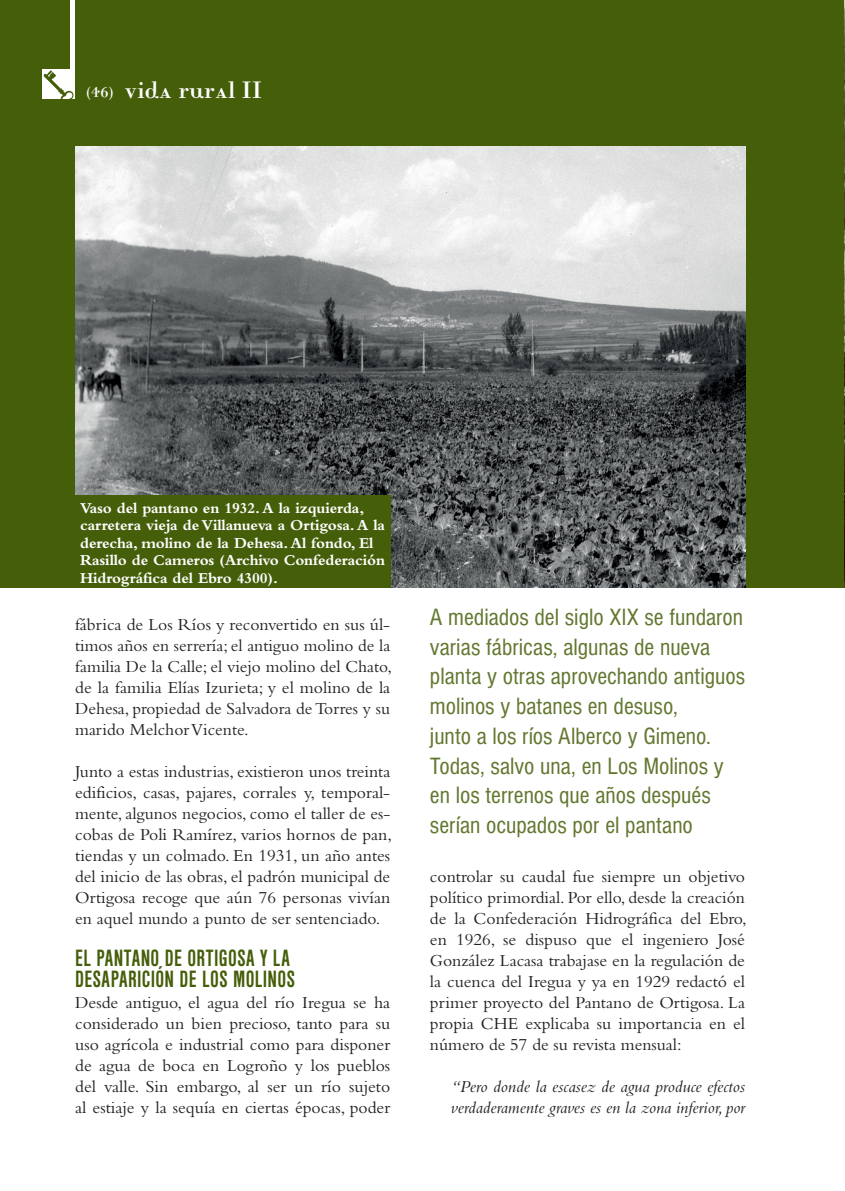
<style>
.page{position:relative;width:845px;height:1191px;background:#fff}
.page>*{position:absolute;margin:0;border:0;box-sizing:border-box;transform-origin:0 0}
.t1{font:condensed 24.5px/29.8px "Nimbus Sans DOT";color:#637831}
.t2{font:700 condensed 24.5px/21px "Nimbus Sans DOT";letter-spacing:.015em;color:#455e09;scale:.9 1}
.t3{font:24.5px "Katrina";color:#fff}
.t4{font:17.5px/21px "Bembo";color:#231f20;text-align:justify}
.t5{font:italic 17.5px/21px "Bembo";color:#231f20}
.t6{font:700 15.75px/17.5px "Bembo";letter-spacing:-.01em;color:#fff}
.s1{font-size:15.75px}
</style>
<div class="page">
<div style="left:0;top:0;width:844px;height:587px;background:#455e09"></div>
<img style="left:75px;top:146px;width:670px;height:441px">
<img style="left:844px;top:1px;width:1px;height:586px">
<div style="left:75px;top:495px;width:315px;height:92px;background:#455e09"></div>
<div style="left:70px;top:0;width:5px;height:99px;background:#fff"></div>
<div style="left:42px;top:69px;width:31px;height:30px;background:#fff"></div>
<svg style="left:44px;top:70px;width:29px;height:29px"></svg>
<h1 class="t3" style="left:86px;top:76px;width:177px"><span class="s1">(46)</span> vida rural II</h1>
<p class="t6" style="left:80px;top:499px;width:306px">Vaso del pantano en 1932. A la izquierda, carretera vieja de Villanueva a Ortigosa. A la derecha, molino de la Dehesa. Al fondo, El Rasillo de Cameros (Archivo Confederación Hidrográfica del Ebro 4300).</p>
<p class="t4" style="left:75px;top:613px;width:318px">fábrica de Los Ríos y reconvertido en sus úl&shy;timos años en serrería; el antiguo molino de la familia De la Calle; el viejo molino del Chato, de la familia Elías Izurieta; y el molino de la Dehesa, propiedad de Salvadora de Torres y su marido Melchor Vicente.</p>
<p class="t4" style="left:75px;top:760px;width:318px">Junto a estas industrias, existieron unos treinta edificios, casas, pajares, corrales y, temporal&shy;mente, algunos negocios, como el taller de es&shy;cobas de Poli Ramírez, varios hornos de pan, tiendas y un colmado. En 1931, un año antes del inicio de las obras, el padrón municipal de Ortigosa recoge que aún 76 personas vivían en aquel mundo a punto de ser sentenciado.</p>
<h1 class="t2" style="left:75px;top:947px;width:246px">EL PANTANO DE ORTIGOSA Y LA<br>DESAPARICIÓN DE LOS MOLINOS</h1>
<p class="t4" style="left:75px;top:991px;width:317px">Desde antiguo, el agua del río Iregua se ha considerado un bien precioso, tanto para su uso agrícola e industrial como para disponer de agua de boca en Logroño y los pueblos del valle. Sin embargo, al ser un río sujeto al estiaje y la sequía en ciertas épocas, poder</p>
<p class="t1" style="left:430px;top:602px;width:317px">A mediados del siglo XIX se fundaron varias fábricas, algunas de nueva planta y otras aprovechando antiguos molinos y batanes en desuso,<br>junto a los ríos Alberco y Gimeno.<br>Todas, salvo una, en Los Molinos y en los terrenos que años después serían ocupados por el pantano</p>
<p class="t4" style="left:430px;top:865px;width:318px">controlar su caudal fue siempre un objetivo político primordial. Por ello, desde la creación de la Confederación Hidrográfica del Ebro, en 1926, se dispuso que el ingeniero José González Lacasa trabajase en la regulación de la cuenca del Iregua y ya en 1929 redactó el primer proyecto del Pantano de Ortigosa. La propia CHE explicaba su importancia en el número de 57 de su revista mensual:</p>
<p class="t5" style="left:451px;top:1075px;width:296px">“Pero donde la escasez de agua produce efectos verdaderamente graves es en la zona inferior, por</p>
</div>
